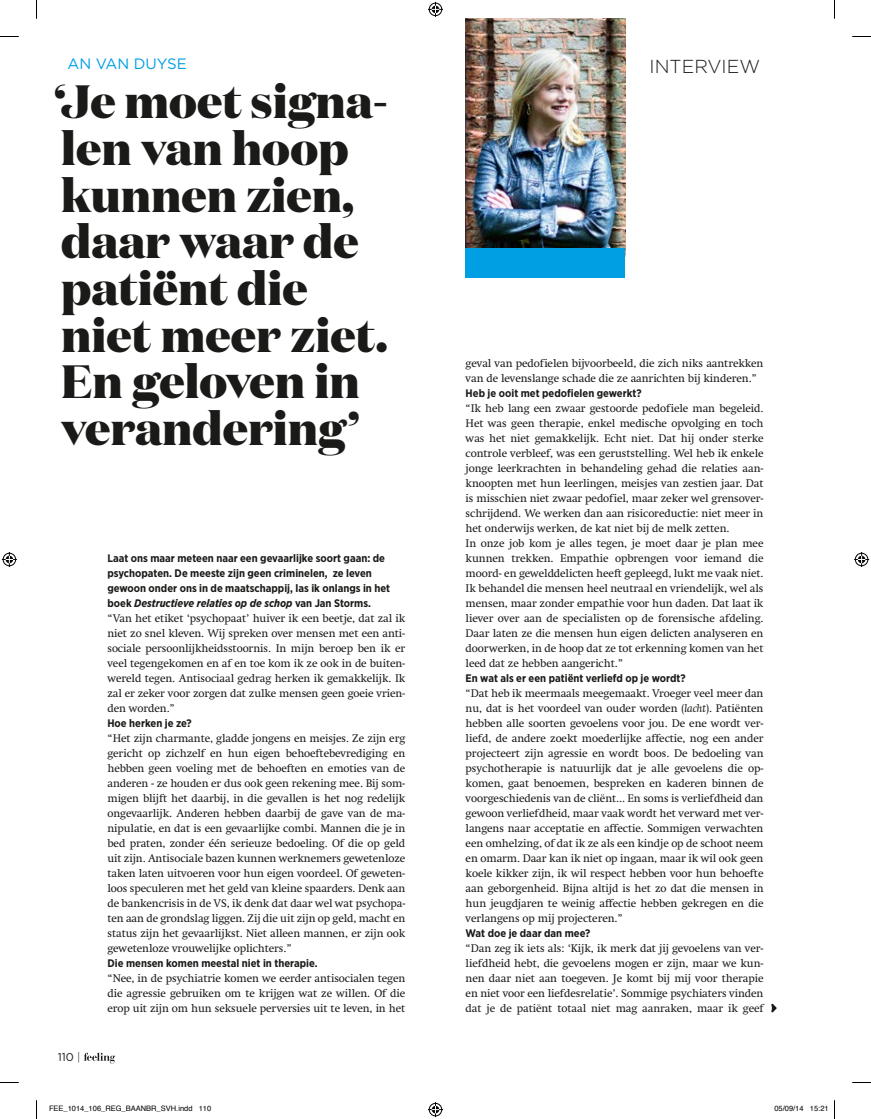
<style>
.page{position:relative;width:871px;height:1119px;background:#fff}
.page>*{position:absolute;margin:0;border:0;box-sizing:border-box;transform-origin:0 0}
.t1{font:800 46.62px/46.6px "Domaine Display";color:#1a1a18}
.t2{font:300 18.75px "Gotham";color:#1a1a18}
.t3{font:15px "Gotham";color:#009ee3}
.t4{font:11.25px/15px "Swift LT Pro";letter-spacing:-.01em;color:#1a1a18;text-align:justify}
.t5{font:11.25px "Gotham";color:#1a1a18}
.t6{font:700 11px/15px "Gotham Narrow";color:#1a1a18}
.t7{font:7.5px "Helvetica";color:#000}
.s1{font-weight:300}
.s2{font-style:italic}
</style>
<div class="page">
<svg style="left:84px;top:1052px;width:31px;height:11px"></svg>
<img style="left:465px;top:19px;width:160px;height:229px">
<div style="left:465px;top:248px;width:160px;height:29px;background:#009ee3"></div>
<svg style="left:771px;top:1003px;width:5px;height:9px"></svg>
<svg style="left:0;top:36px;width:19px;height:1px"></svg>
<svg style="left:852px;top:36px;width:18px;height:1px"></svg>
<svg style="left:0;top:1082px;width:19px;height:1px"></svg>
<svg style="left:852px;top:1082px;width:18px;height:1px"></svg>
<svg style="left:36px;top:0;width:1px;height:19px"></svg>
<svg style="left:36px;top:1100px;width:1px;height:18px"></svg>
<svg style="left:428px;top:2px;width:15px;height:15px"></svg>
<svg style="left:428px;top:1102px;width:15px;height:14px"></svg>
<svg style="left:2px;top:552px;width:15px;height:15px"></svg>
<svg style="left:854px;top:552px;width:14px;height:15px"></svg>
<h3 class="t3" style="left:67px;top:54px;width:121px">AN VAN DUYSE</h3>
<h2 class="t2" style="left:649px;top:55px;width:112px">INTERVIEW</h2>
<h1 class="t1" style="left:54px;top:78px;width:335px">‘Je moet signa&shy;len van hoop kunnen zien, daar waar de patiënt die niet meer ziet.<br>En geloven in verandering’</h1>
<p class="t5" style="left:58px;top:1050px;width:24px">110 <span class="s1">|</span></p>
<p class="t6" style="left:107px;top:550px;width:284px">Laat ons maar meteen naar een gevaarlijke soort gaan: de psychopaten. De meeste zijn geen criminelen, ze leven gewoon onder ons in de maatschappij, las ik onlangs in het boek <span class="s2">Destructieve relaties op de schop</span> van Jan Storms.</p>
<p class="t4" style="left:107px;top:610px;width:299px">“Van het etiket ‘psychopaat’ huiver ik een beetje, dat zal ik niet zo snel kleven. Wij spreken over mensen met een anti&shy;sociale persoonlijkheidsstoornis. In mijn beroep ben ik er veel tegengekomen en af en toe kom ik ze ook in de buiten&shy;wereld tegen. Antisociaal gedrag herken ik gemakkelijk. Ik zal er zeker voor zorgen dat zulke mensen geen goeie vrien&shy;den worden.”</p>
<p class="t6" style="left:107px;top:715px;width:86px">Hoe herken je ze?</p>
<p class="t4" style="left:107px;top:730px;width:299px">“Het zijn charmante, gladde jongens en meisjes. Ze zijn erg gericht op zichzelf en hun eigen behoeftebevrediging en hebben geen voeling met de behoeften en emoties van de anderen - ze houden er dus ook geen rekening mee. Bij som&shy;migen blijft het daarbij, in die gevallen is het nog redelijk ongevaarlijk. Anderen hebben daarbij de gave van de ma&shy;nipulatie, en dat is een gevaarlijke combi. Mannen die je in bed praten, zonder één serieuze bedoeling. Of die op geld uit zijn. Antisociale bazen kunnen werknemers gewetenloze taken laten uitvoeren voor hun eigen voordeel. Of geweten&shy;loos speculeren met het geld van kleine spaarders. Denk aan de bankencrisis in de VS, ik denk dat daar wel wat psychopa&shy;ten aan de grondslag liggen. Zij die uit zijn op geld, macht en status zijn het gevaarlijkst. Niet alleen mannen, er zijn ook gewetenloze vrouwelijke oplichters.”</p>
<p class="t6" style="left:107px;top:955px;width:212px">Die mensen komen meestal niet in therapie.</p>
<p class="t4" style="left:107px;top:970px;width:299px">“Nee, in de psychiatrie komen we eerder antisocialen tegen die agressie gebruiken om te krijgen wat ze willen. Of die erop uit zijn om hun seksuele perversies uit te leven, in het</p>
<p class="t4" style="left:465px;top:355px;width:299px">geval van pedofielen bijvoorbeeld, die zich niks aantrekken van de levenslange schade die ze aanrichten bij kinderen.”</p>
<p class="t6" style="left:465px;top:385px;width:177px">Heb je ooit met pedofielen gewerkt?</p>
<p class="t4" style="left:465px;top:400px;width:299px;text-align:left">“Ik heb lang een zwaar gestoorde pedofiele man begeleid.<br>Het was geen therapie, enkel medische opvolging en toch was het niet gemakkelijk. Echt niet. Dat hij onder sterke controle verbleef, was een geruststelling. Wel heb ik enkele jonge leerkrachten in behandeling gehad die relaties aan&shy;knoopten met hun leerlingen, meisjes van zestien jaar. Dat is misschien niet zwaar pedofiel, maar zeker wel grensover&shy;schrijdend. We werken dan aan risicoreductie: niet meer in het onderwijs werken, de kat niet bij de melk zetten.<br>In onze job kom je alles tegen, je moet daar je plan mee kunnen trekken. Empathie opbrengen voor iemand die moord- en gewelddelicten heeft gepleegd, lukt me vaak niet.<br>Ik behandel die mensen heel neutraal en vriendelijk, wel als mensen, maar zonder empathie voor hun daden. Dat laat ik liever over aan de specialisten op de forensische afdeling.<br>Daar laten ze die mensen hun eigen delicten analyseren en doorwerken, in de hoop dat ze tot erkenning komen van het leed dat ze hebben aangericht.”</p>
<p class="t6" style="left:465px;top:670px;width:221px">En wat als er een patiënt verliefd op je wordt?</p>
<p class="t4" style="left:465px;top:685px;width:299px">“Dat heb ik meermaals meegemaakt. Vroeger veel meer dan nu, dat is het voordeel van ouder worden (<span class="s2">lacht</span>). Patiënten hebben alle soorten gevoelens voor jou. De ene wordt ver&shy;liefd, de andere zoekt moederlijke affectie, nog een ander projecteert zijn agressie en wordt boos. De bedoeling van psychotherapie is natuurlijk dat je alle gevoelens die op&shy;komen, gaat benoemen, bespreken en kaderen binnen de voorgeschiedenis van de cliënt... En soms is verliefdheid dan gewoon verliefdheid, maar vaak wordt het verward met ver&shy;langens naar acceptatie en affectie. Sommigen verwachten een omhelzing, of dat ik ze als een kindje op de schoot neem en omarm. Daar kan ik niet op ingaan, maar ik wil ook geen koele kikker zijn, ik wil respect hebben voor hun behoefte aan geborgenheid. Bijna altijd is het zo dat die mensen in hun jeugdjaren te weinig affectie hebben gekregen en die verlangens op mij projecteren.”</p>
<p class="t6" style="left:465px;top:925px;width:126px">Wat doe je daar dan mee?</p>
<p class="t4" style="left:465px;top:940px;width:299px">“Dan zeg ik iets als: ‘Kijk, ik merk dat jij gevoelens van ver&shy;liefdheid hebt, die gevoelens mogen er zijn, maar we kun&shy;nen daar niet aan toegeven. Je komt bij mij voor therapie en niet voor een liefdesrelatie’. Sommige psychiaters vinden dat je de patiënt totaal niet mag aanraken, maar ik geef</p>
<p class="t7" style="left:49px;top:1102px;width:164px">FEE_1014_106_REG_BAANBR_SVH.indd 110</p>
<p class="t7" style="left:774px;top:1102px;width:56px">05/09/14 15:21</p>
</div>
